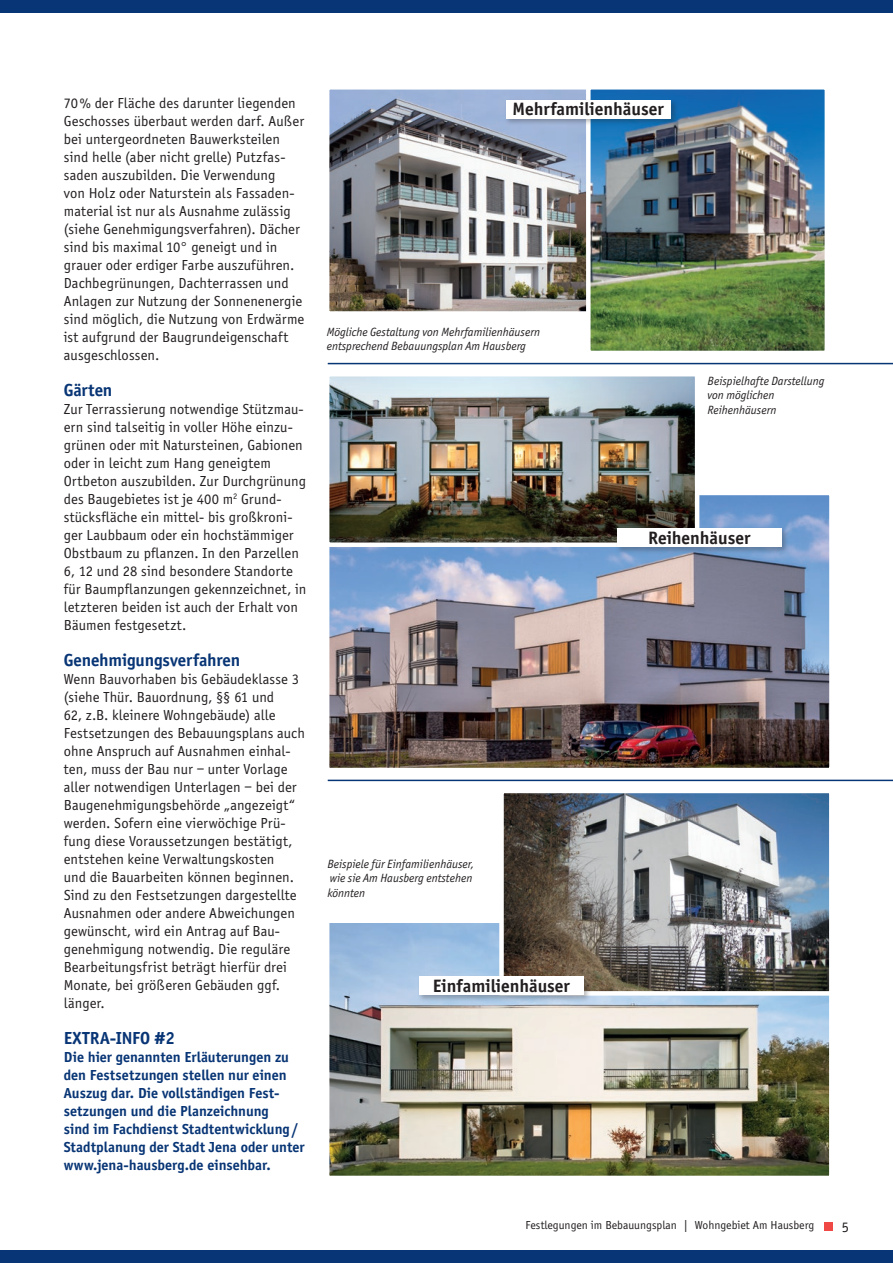
<style>
.page{position:relative;width:893px;height:1263px;background:#fff}
.page>*{position:absolute;margin:0;border:0;box-sizing:border-box;transform-origin:0 0}
.BU{font:700 18.45px "Officina Sans";color:#231f20}
.Head_2{font:700 18px "Officina Sans";letter-spacing:-.01em;color:#083575}
.Copy{font:700 18px "Officina Sans";color:#083575}
.Copy-2{font:15px/18px "Officina Sans";letter-spacing:.005em;color:#231f20}
.Head_2-2{font:700 15px/18px "Officina Sans";color:#083575}
.BU-2{font:italic 12px/14.4px "Officina Sans ITC Std";color:#231f20}
.t1{font:12px "Officina Sans";color:#231f20}
</style>
<div class="page">
<img style="left:330px;top:90px;width:256px;height:221px">
<div style="left:325px;top:85px;width:277px;height:231px;border:4px solid #fff"></div>
<img style="left:330px;top:923px;width:499px;height:252px">
<div style="left:325px;top:908px;width:509px;height:272px;border:4px solid #fff"></div>
<img style="left:504px;top:794px;width:325px;height:196px">
<div style="left:499px;top:789px;width:335px;height:206px;border:4px solid #fff"></div>
<img style="left:591px;top:90px;width:233px;height:260px">
<div style="left:586px;top:85px;width:243px;height:270px;border:4px solid #fff"></div>
<img style="left:330px;top:496px;width:499px;height:271px">
<div style="left:325px;top:491px;width:509px;height:281px;border:4px solid #fff"></div>
<img style="left:330px;top:377px;width:364px;height:165px">
<div style="left:325px;top:372px;width:374px;height:175px;border:4px solid #fff"></div>
<div style="left:0;top:0;width:893px;height:13px;background:#083575"></div>
<div style="left:0;top:1250px;width:893px;height:13px;background:#083575"></div>
<div style="left:504px;top:98px;width:174px;height:28px;background:#231f20;opacity:.3"></div>
<div style="left:506px;top:100px;width:165px;height:18px;background:#fff"></div>
<div style="left:615px;top:527px;width:175px;height:27px;background:#231f20;opacity:.3"></div>
<div style="left:617px;top:528px;width:165px;height:19px;background:#fff"></div>
<div style="left:417px;top:975px;width:175px;height:27px;background:#231f20;opacity:.3"></div>
<div style="left:419px;top:976px;width:165px;height:19px;background:#fff"></div>
<div style="left:824px;top:1222px;width:8px;height:9px;background:#ef4845"></div>
<hr style="left:328px;top:780px;width:565px;height:1px;background:#083575">
<hr style="left:328px;top:363px;width:565px;height:1px;background:#083575">
<p class="Copy-2" style="left:64px;top:94px;width:242px">70% der Fläche des darunter liegenden Geschosses überbaut werden darf. Außer bei untergeordneten Bauwerksteilen sind helle (aber nicht grelle) Putzfas&shy;saden auszubilden. Die Verwendung<br>von Holz oder Naturstein als Fassaden&shy;material ist nur als Ausnahme zulässig (siehe Genehmigungsverfahren). Dächer sind bis maximal 10° geneigt und in grauer oder erdiger Farbe auszuführen.<br>Dachbegrünungen, Dachterrassen und Anlagen zur Nutzung der Sonnenenergie sind möglich, die Nutzung von Erdwärme ist aufgrund der Baugrundeigenschaft ausgeschlossen.</p>
<p class="Copy" style="left:64px;top:379px;width:50px">Gärten</p>
<p class="Copy-2" style="left:64px;top:400px;width:244px">Zur Terrassierung notwendige Stützmau&shy;ern sind talseitig in voller Höhe einzu&shy;grünen oder mit Natursteinen, Gabionen oder in leicht zum Hang geneigtem Ortbeton auszubilden. Zur Durchgrünung des Baugebietes ist je 400 m<sup>2</sup> Grund&shy;stücksfläche ein mittel- bis großkroni&shy;ger Laubbaum oder ein hochstämmiger Obstbaum zu pflanzen. In den Parzellen 6, 12 und 28 sind besondere Standorte für Baumpflanzungen gekennzeichnet, in letzteren beiden ist auch der Erhalt von Bäumen festgesetzt.</p>
<p class="Head_2" style="left:64px;top:649px;width:178px">Genehmigungsverfahren</p>
<p class="Copy-2" style="left:64px;top:670px;width:237px">Wenn Bauvorhaben bis Gebäudeklasse 3</p>
<p class="Copy-2" style="left:64px;top:688px;width:243px">(siehe Thür. Bauordnung, §§ 61 und<br>62, z.B. kleinere Wohngebäude) alle Festsetzungen des Bebauungsplans auch ohne Anspruch auf Ausnahmen einhal&shy;ten, muss der Bau nur – unter Vorlage aller notwendigen Unterlagen – bei der Baugenehmigungsbehörde „angezeigt“ werden. Sofern eine vierwöchige Prü&shy;fung diese Voraussetzungen bestätigt, entstehen keine Verwaltungskosten<br>und die Bauarbeiten können beginnen.<br>Sind zu den Festsetzungen dargestellte Ausnahmen oder andere Abweichungen gewünscht, wird ein Antrag auf Bau&shy;genehmigung notwendig. Die reguläre Bearbeitungsfrist beträgt hierfür drei Monate, bei größeren Gebäuden ggf. länger.</p>
<p class="Copy" style="left:64px;top:1027px;width:113px">EXTRA-INFO #2</p>
<p class="Head_2-2" style="left:64px;top:1048px;width:242px">Die hier genannten Erläuterungen zu den Festsetzungen stellen nur einen Auszug dar. Die vollständigen Fest&shy;setzungen und die Planzeichnung<br>sind im Fachdienst Stadtentwicklung / Stadtplanung der Stadt Jena oder unter www.jena-hausberg.de einsehbar.</p>
<p class="BU" style="left:512px;top:98px;width:153px">Mehrfamilienhäuser</p>
<p class="BU-2" style="left:327px;top:325px;width:215px">Mögliche Gestaltung von Mehrfamilienhäusern entsprechend Bebauungsplan Am Hausberg</p>
<p class="BU-2" style="left:708px;top:374px;width:118px">Beispielhafte Darstellung von möglichen<br>Reihenhäusern</p>
<p class="BU" style="left:648px;top:526px;width:104px">Reihenhäuser</p>
<p class="BU-2" style="left:327px;top:856px;width:148px">Beispiele für Einfamilienhäuser, wie sie Am Hausberg entstehen könnten</p>
<p class="BU" style="left:433px;top:974px;width:138px">Einfamilienhäuser</p>
<p class="t1" style="left:526px;top:1219px;width:290px">Festlegungen im Bebauungsplan | Wohngebiet Am Hausberg</p>
<p class="Copy-2" style="left:842px;top:1218px;width:9px">5</p>
</div>
